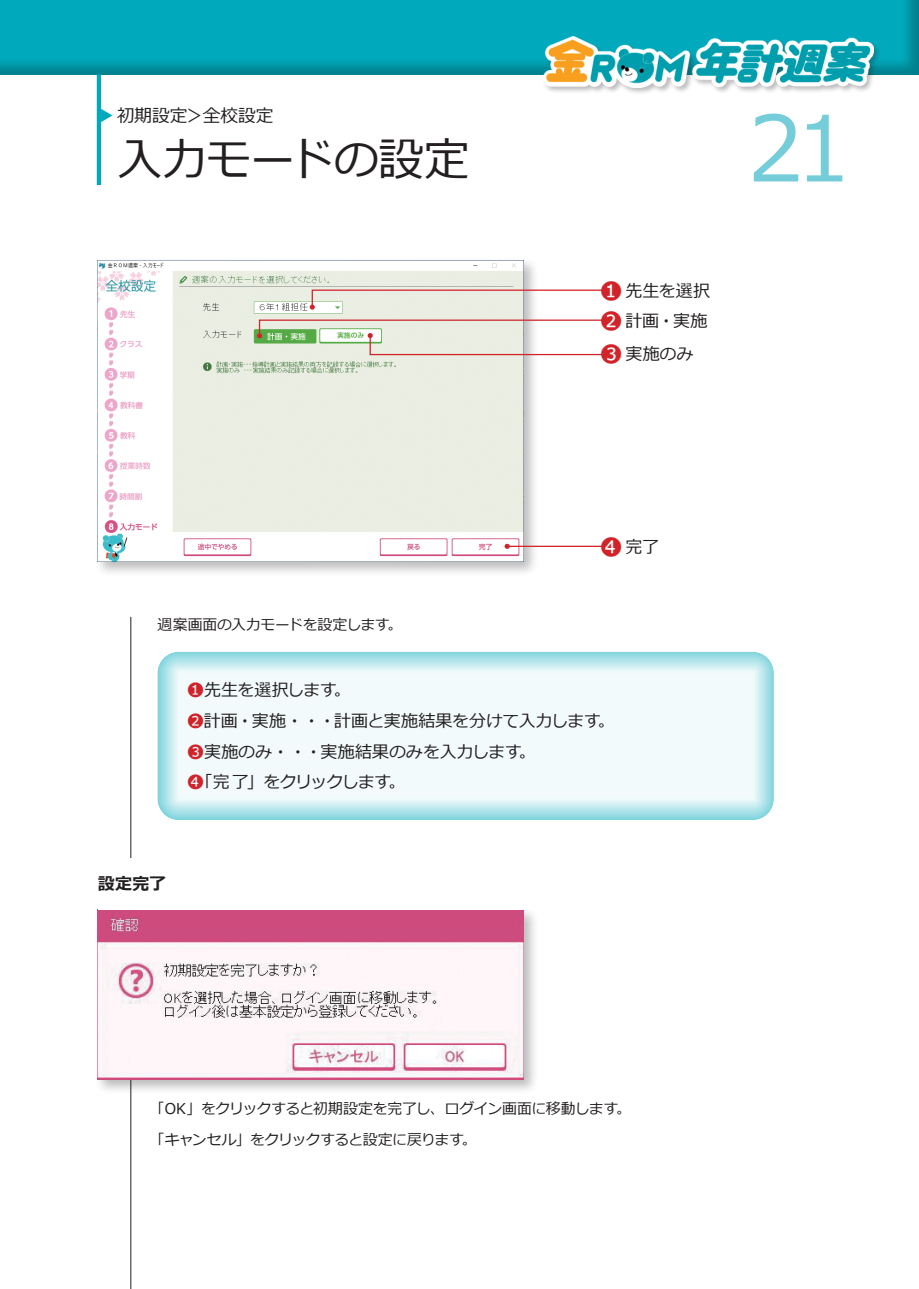
<style>
.page{position:relative;width:919px;height:1289px;background:#fff}
.page>*{position:absolute;margin:0;border:0;box-sizing:border-box;transform-origin:0 0}
.t1{font:90.3px "Meiryo UI";color:#74cdd9}
.t2{font:45.75px "Meiryo";letter-spacing:-.02em;color:#231f20}
.t3{font:17.7px "Meiryo";color:#231f20}
.t4{font:16.95px/30.6px "Meiryo";letter-spacing:-.01em;color:#231f20}
.t5{font:700 16.95px "Meiryo";color:#231f20}
.t6{font:14.85px/30.6px "Meiryo";letter-spacing:-.025em;color:#231f20}
.s1{color:#00aabc}
.s2{font-size:22.35px;color:#d1232a}
.s3{color:#d1232a}
</style>
<div class="page">
<div style="left:0;top:0;width:918px;height:77px;background:#231f20;opacity:.28"></div>
<hr style="left:97px;top:77px;width:4px;height:106px;background:#00aabc">
<div style="left:542px;top:35px;width:339px;height:60px;background:#231f20;opacity:.3"></div>
<img style="left:543px;top:37px;width:330px;height:50px">
<div style="left:94px;top:257px;width:444px;height:320px;background:#231f20;opacity:.3"></div>
<img style="left:98px;top:260px;width:425px;height:301px">
<hr style="left:130px;top:617px;width:1px;height:671px;background:#231f20">
<div style="left:144px;top:642px;width:644px;height:179px;background:#fff;opacity:.95"></div>
<div style="left:94px;top:906px;width:444px;height:188px;background:#231f20;opacity:.3"></div>
<img style="left:98px;top:909px;width:425px;height:170px">
<div style="left:98px;top:858px;width:582px;height:51px;background:#fff"></div>
<hr style="left:507px;top:545px;width:97px;height:2px;background:#d1232a">
<svg style="left:504px;top:544px;width:5px;height:5px"></svg>
<svg style="left:257px;top:319px;width:348px;height:37px"></svg>
<svg style="left:310px;top:289px;width:293px;height:20px"></svg>
<p class="t3" style="left:97px;top:103px;width:178px"><span class="s1">▶</span> 初期設定＞全校設定</p>
<h2 class="t2" style="left:117px;top:128px;width:354px">入力モードの設定</h2>
<p class="t4" style="left:600px;top:276px;width:111px"><span class="s2">❶</span> 先生を選択</p>
<p class="t4" style="left:600px;top:307px;width:108px"><span class="s2">❷</span>計画・実施</p>
<p class="t4" style="left:600px;top:340px;width:95px"><span class="s2">❸</span> 実施のみ</p>
<h1 class="t1" style="left:747px;top:86px;width:105px">21</h1>
<p class="t6" style="left:157px;top:610px;width:246px">週案画面の入力モードを設定します。</p>
<p class="t4" style="left:600px;top:532px;width:60px"><span class="s2">❹</span>完了</p>
<p class="t4" style="left:187px;top:676px;width:429px"><span class="s3">❶</span>先生を選択します。<br><span class="s3">❷</span>計画・実施・・・計画と実施結果を分けて入力します。<br><span class="s3">❸</span>実施のみ・・・実施結果のみを入力します。<br><span class="s3">❹</span>「完了」をクリックします。</p>
<p class="t5" style="left:98px;top:872px;width:70px">設定完了</p>
<p class="t6" style="left:150px;top:1094px;width:482px">「OK」をクリックすると初期設定を完了し、ログイン画面に移動します。「キャンセル」をクリックすると設定に戻ります。</p>
</div>
